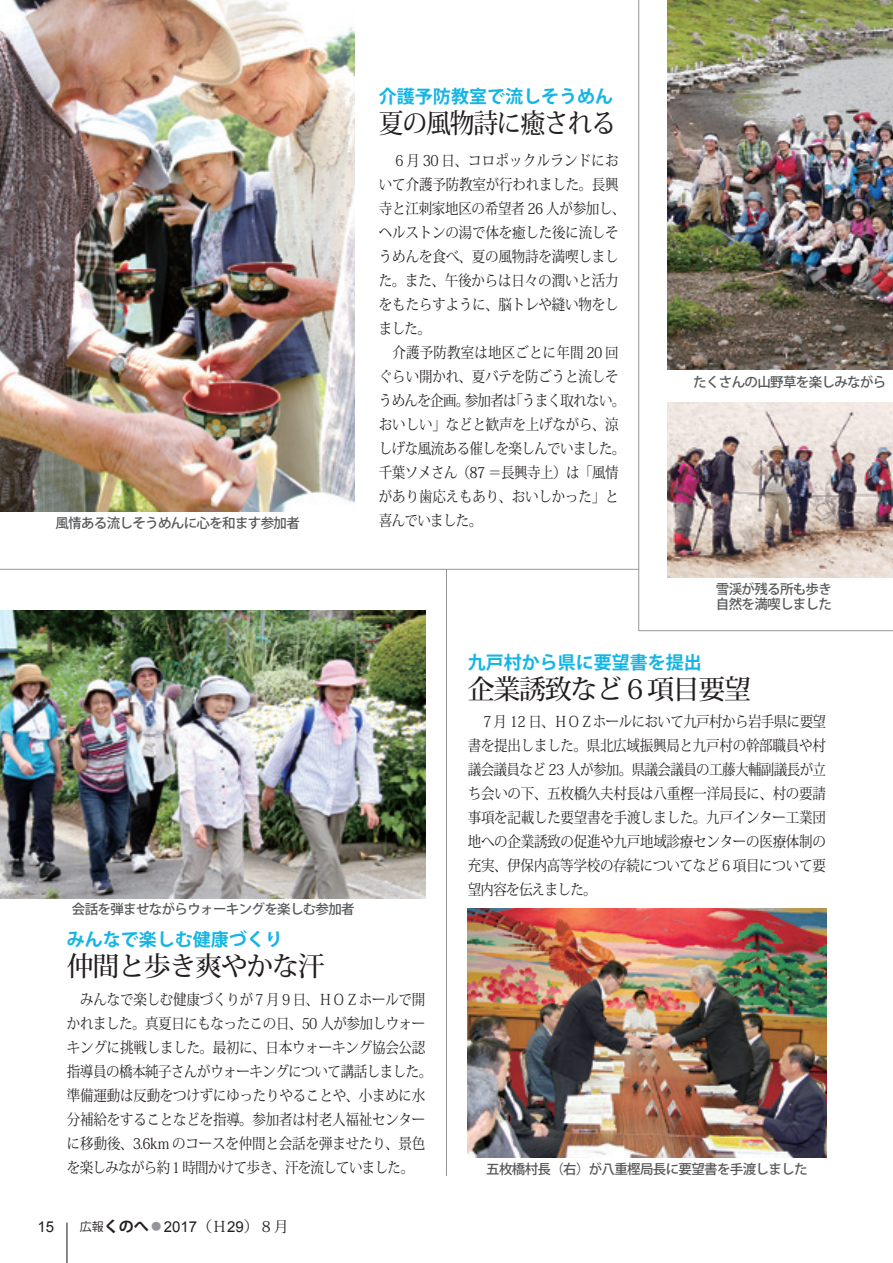
<style>
.page{position:relative;width:893px;height:1263px;background:#fff}
.page>*{position:absolute;margin:0;border:0;box-sizing:border-box;transform-origin:0 0}
.t1{font:500 27px "Koz Min Pr 6 N";letter-spacing:-.05em;color:#231f20}
.t2{font:500 27px "Koz Min Pr 6 N";letter-spacing:-.05em;color:#231f20;scale:.92 1}
.t3{font:700 18px "Koz Go Pr 6 N";color:#13b5e4}
.t4{font:15px/24px "Koz Min Pr 6 N";letter-spacing:-.015em;color:#231f20;text-align:justify;scale:.9 1}
.t5{font:15px/24px "Koz Min Pr 6 N";letter-spacing:-.035em;color:#231f20;scale:.9 1}
.t6{font:15px "Arial";color:#231f20}
.t7{font:15px "Koz Min Pr 6 N";letter-spacing:.015em;color:#231f20;scale:.9 1}
.t8{font:15px "Koz Min Pr 6 N";letter-spacing:.01em;color:#231f20;scale:.9 1}
.t9{font:15px "Koz Min Pr 6 N";letter-spacing:-.05em;color:#231f20;scale:.9 1}
.t10{font:500 13.5px/15px "Koz Go Pr 6 N";letter-spacing:-.05em;color:#57585a}
.s1{font-family:"Koz Go Pr 6 N";font-size:12px}
.s2{font-family:"Koz Go Pr 6 N";font-weight:700}
.s3{font-family:"Koz Go Pro";font-weight:500;color:#939598}
.s4{font-family:"Koz Min Pr 6 N"}
</style>
<div class="page">
<hr style="left:66px;top:1222px;width:1px;height:41px;background:#231f20">
<hr style="left:638px;top:0;width:1px;height:630px;background:#939598">
<hr style="left:638px;top:630px;width:255px;height:1px;background:#939598">
<hr style="left:0;top:569px;width:639px;height:1px;background:#939598">
<img style="left:668px;top:402px;width:225px;height:175px">
<img style="left:668px;top:0;width:225px;height:370px">
<img style="left:0;top:0;width:355px;height:511px">
<img style="left:468px;top:909px;width:358px;height:249px">
<hr style="left:446px;top:569px;width:1px;height:607px;background:#939598">
<img style="left:0;top:610px;width:425px;height:288px">
<p class="t10" style="left:55px;top:516px;width:246px">風情ある流しそうめんに心を和ます参加者</p>
<p class="t10" style="left:72px;top:902px;width:284px">会話を弾ませながらウォーキングを楽しむ参加者</p>
<p class="t3" style="left:379px;top:86px;width:236px">介護予防教室で流しそうめん</p>
<h1 class="t2" style="left:379px;top:108px;width:259px">夏の風物詩に癒される</h1>
<p class="t7" style="left:379px;top:152px;width:268px">　６月 30 日、コロポックルランドにお</p>
<p class="t4" style="left:379px;top:173px;width:268px">いて介護予防教室が行われました。長興</p>
<p class="t4" style="left:379px;top:197px;width:275px">寺と江刺家地区の希望者 26 人が参加し、</p>
<p class="t4" style="left:379px;top:221px;width:268px">ヘルストンの湯で体を癒した後に流しそ</p>
<p class="t4" style="left:379px;top:245px;width:268px">うめんを食べ、夏の風物詩を満喫しまし</p>
<p class="t4" style="left:379px;top:269px;width:268px">た。また、午後からは日々の潤いと活力</p>
<p class="t4" style="left:379px;top:293px;width:268px">をもたらすように、脳トレや縫い物をし</p>
<p class="t4" style="left:379px;top:317px;width:59px">ました。</p>
<p class="t8" style="left:379px;top:344px;width:268px">　介護予防教室は地区ごとに年間 20 回</p>
<p class="t4" style="left:379px;top:365px;width:268px">ぐらい開かれ、夏バテを防ごうと流しそ</p>
<p class="t9" style="left:509px;top:392px;width:131px">「うまく取れない。</p>
<p class="t4" style="left:465px;top:389px;width:59px">参加者は</p>
<p class="t5" style="left:379px;top:389px;width:275px">うめんを企画。<br>おいしい」などと歓声を上げながら、涼しげな風流ある催しを楽しんでいました。千葉ソメさん（87 ＝長興寺上）は「風情があり歯応えもあり、おいしかった」と喜んでいました。</p>
<p class="t10" style="left:668px;top:374px;width:233px">　　たくさんの山野草を楽しみながら　</p>
<p class="t10" style="left:716px;top:581px;width:118px">雪渓が残る所も歩き自然を満喫しました</p>
<p class="t3" style="left:468px;top:652px;width:235px">九戸村から県に要望書を提出</p>
<h1 class="t1" style="left:468px;top:674px;width:285px">企業誘致など６項目要望</h1>
<p class="t4" style="left:468px;top:710px;width:400px">　７月 12 日、ＨＯＺホールにおいて九戸村から岩手県に要望書を提出しました。県北広域振興局と九戸村の幹部職員や村議会議員など 23 人が参加。県議会議員の工藤大輔副議長が立ち会いの下、五枚橋久夫村長は八重樫一洋局長に、村の要請事項を記載した要望書を手渡しました。九戸インター工業団地への企業誘致の促進や九戸地域診療センターの医療体制の充実、伊保内高等学校の存続についてなど６項目について要望内容を伝えました。</p>
<p class="t3" style="left:67px;top:929px;width:218px">みんなで楽しむ健康づくり</p>
<h1 class="t1" style="left:67px;top:951px;width:259px">仲間と歩き爽やかな汗</h1>
<p class="t4" style="left:67px;top:987px;width:407px;text-align:left">　みんなで楽しむ健康づくりが７月９日、ＨＯＺホールで開かれました。真夏日にもなったこの日、50 人が参加しウォーキングに挑戦しました。最初に、日本ウォーキング協会公認指導員の橋本純子さんがウォーキングについて講話しました。準備運動は反動をつけずにゆったりやることや、小まめに水分補給をすることなどを指導。参加者は村老人福祉センターに移動後、3.6km のコースを仲間と会話を弾ませたり、景色を楽しみながら約１時間かけて歩き、汗を流していました。</p>
<p class="t6" style="left:38px;top:1217px;width:18px">15</p>
<p class="t6" style="left:80px;top:1217px;width:211px"><span class="s1">広報</span><span class="s2">くのへ</span><span class="s3">◦</span>2017<span class="s4">（Ｈ</span>29<span class="s4">）８月</span></p>
<p class="t10" style="left:486px;top:1162px;width:323px">五枚橋村長（右）が八重樫局長に要望書を手渡しました</p>
</div>
